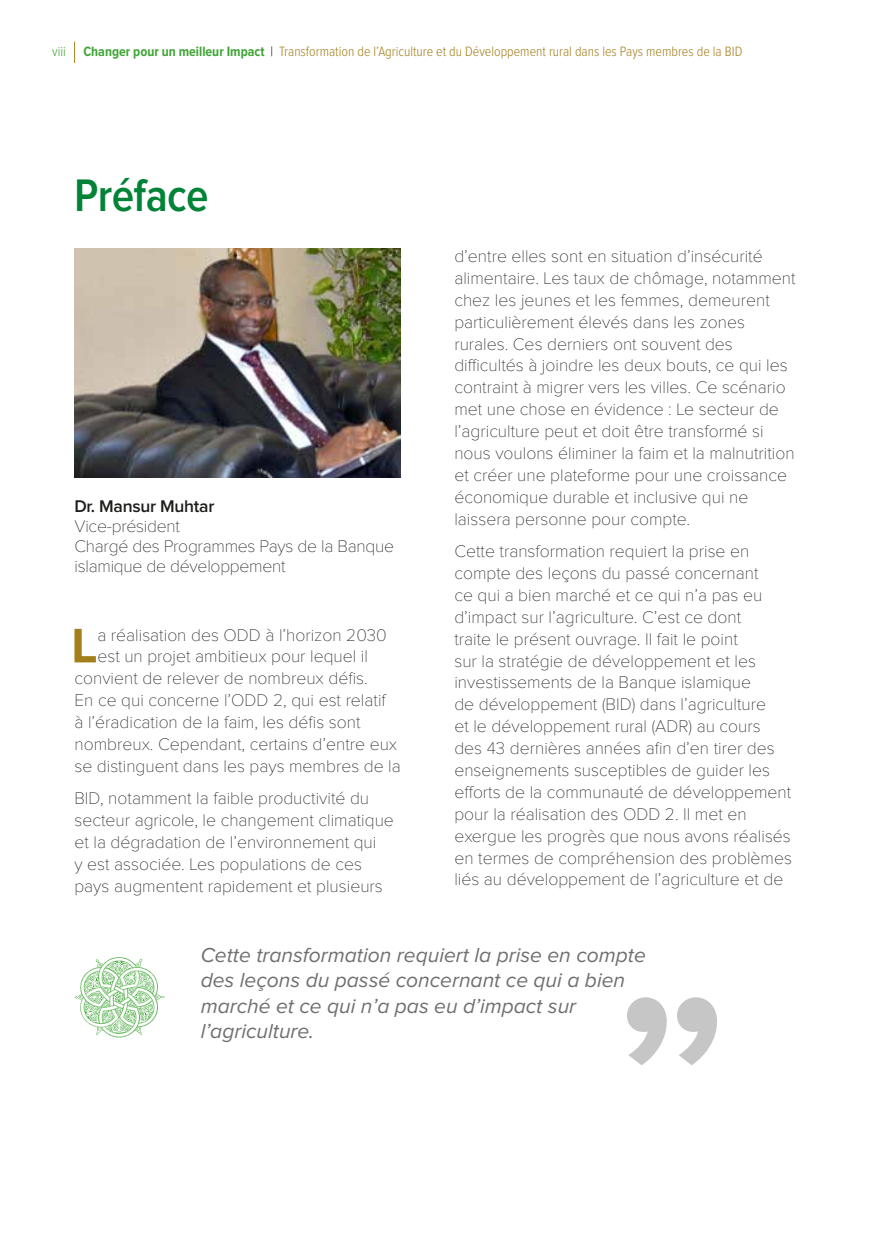
<style>
.page{position:relative;width:874px;height:1241px;background:#fff}
.page>*{position:absolute;margin:0;border:0;box-sizing:border-box;transform-origin:0 0}
.t1{font:700 50.23px "Proxima Nova";color:#a37f1c}
.t2{font:600 47.25px "Proxima Nova Cond";letter-spacing:-.015em;color:#008337}
.t3{font:italic 21px/25.2px "Proxima Nova";color:#706f6f}
.t4{font:100 17.5px/21.9px "Proxima Nova";color:#1d1d1b}
.t5{font:600 17.5px "Proxima Nova";letter-spacing:-.015em;color:#1d1d1b}
.t6{font:300 14px "Proxima Nova Cond";color:#a37f1c}
.t7{font:300 14px "Proxima Nova Cond";color:#3fa535}
.s1{font-weight:700;color:#3fa535}
.s2{color:#1d1d1b}
</style>
<div class="page">
<svg style="left:74px;top:42px;width:1px;height:21px"></svg>
<img style="left:74px;top:248px;width:326px;height:229px">
<svg style="left:627px;top:997px;width:89px;height:68px"></svg>
<svg style="left:74px;top:957px;width:91px;height:80px"></svg>
<p class="t7" style="left:52px;top:45px;width:15px">viii</p>
<p class="t6" style="left:83px;top:45px;width:660px"><span class="s1">Changer pour un meilleur Impact</span> <span class="s2">|</span> Transformation de l’Agriculture et du Développement rural dans les Pays membres de la BID</p>
<h2 class="t2" style="left:74px;top:174px;width:136px">Préface</h2>
<p class="t5" style="left:74px;top:498px;width:141px">Dr. Mansur Muhtar</p>
<p class="t4" style="left:74px;top:516px;width:321px;line-height:20.1px">Vice-président<br>Chargé des Programmes Pays de la Banque islamique de développement</p>
<h1 class="t1" style="left:71px;top:622px;width:27px">L</h1>
<p class="t4" style="left:97px;top:624px;width:291px">a réalisation des ODD à l’horizon 2030</p>
<p class="t4" style="left:97px;top:646px;width:272px">est un projet ambitieux pour lequel il</p>
<p class="t4" style="left:74px;top:668px;width:295px">convient de relever de nombreux défis.</p>
<p class="t4" style="left:74px;top:690px;width:313px">En ce qui concerne l’ODD 2, qui est relatif</p>
<p class="t4" style="left:74px;top:712px;width:287px">à l’éradication de la faim, les défis sont</p>
<p class="t4" style="left:74px;top:733px;width:324px">nombreux. Cependant, certains d’entre eux</p>
<p class="t4" style="left:74px;top:755px;width:327px">se distinguent dans les pays membres de la</p>
<p class="t4" style="left:74px;top:788px;width:321px">BID, notamment la faible productivité du secteur agricole, le changement climatique et la dégradation de l’environnement qui<br>y est associée. Les populations de ces pays augmentent rapidement et plusieurs</p>
<p class="t4" style="left:454px;top:246px;width:342px">d’entre elles sont en situation d’insécurité alimentaire. Les taux de chômage, notamment chez les jeunes et les femmes, demeurent particulièrement élevés dans les zones rurales. Ces derniers ont souvent des difficultés à joindre les deux bouts, ce qui les contraint à migrer vers les villes. Ce scénario met une chose en évidence : Le secteur de l’agriculture peut et doit être transformé si nous voulons éliminer la faim et la malnutrition et créer une plateforme pour une croissance économique durable et inclusive qui ne laissera personne pour compte.</p>
<p class="t4" style="left:454px;top:541px;width:339px">Cette transformation requiert la prise en compte des leçons du passé concernant<br>ce qui a bien marché et ce qui n’a pas eu d’impact sur l’agriculture. C’est ce dont<br>traite le présent ouvrage. Il fait le point<br>sur la stratégie de développement et les investissements de la Banque islamique<br>de développement (BID) dans l’agriculture<br>et le développement rural (ADR) au cours des 43 dernières années afin d’en tirer des enseignements susceptibles de guider les efforts de la communauté de développement pour la réalisation des ODD 2. Il met en exergue les progrès que nous avons réalisés en termes de compréhension des problèmes liés au développement de l’agriculture et de</p>
<p class="t3" style="left:200px;top:943px;width:446px">Cette transformation requiert la prise en compte des leçons du passé concernant ce qui a bien marché et ce qui n’a pas eu d’impact sur l’agriculture.</p>
</div>
